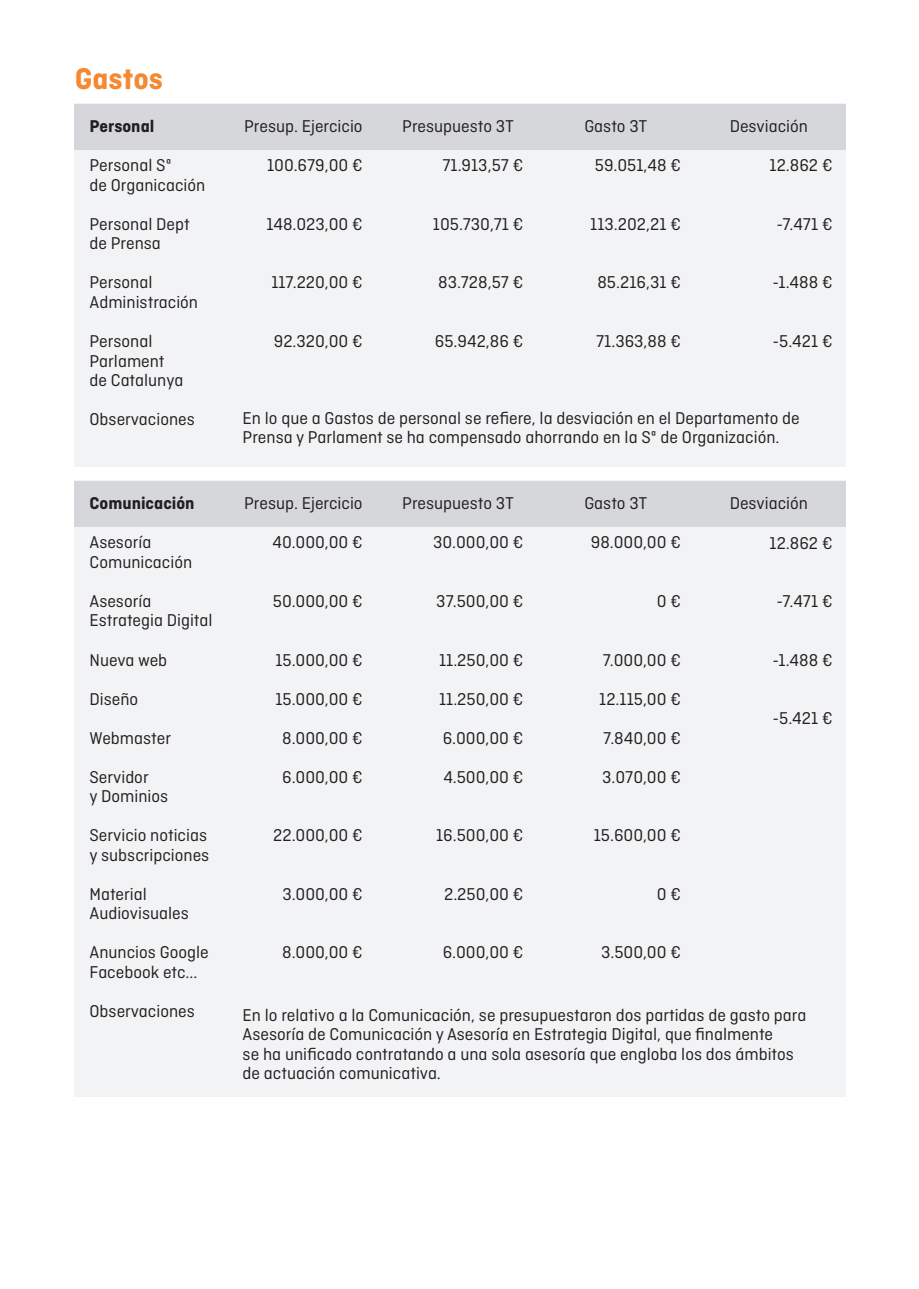
<style>
.page{position:relative;width:919px;height:1289px;background:#fff}
.page>*{position:absolute;margin:0;border:0;box-sizing:border-box;transform-origin:0 0}
.t1{font:700 31.5px "Ciutadella";color:#f58932}
.t2{font:18px/39px "Ciutadella";color:#231f20}
.t3{font:700 18px "Ciutadella";color:#231f20}
</style>
<div class="page">
<div style="left:74px;top:104px;width:771px;height:363px;background:#f2f3f4"></div>
<div style="left:74px;top:104px;width:771px;height:45px;background:#d5d7da"></div>
<div style="left:74px;top:480px;width:771px;height:617px;background:#f2f3f4"></div>
<div style="left:74px;top:480px;width:771px;height:46px;background:#d5d7da"></div>
<h1 class="t1" style="left:75px;top:60px;width:90px">Gastos</h1>
<p class="t3" style="left:89px;top:116px;width:66px">Personal</p>
<p class="t2" style="left:89px;top:156px;width:117px;line-height:19.5px">Personal Sª<br>de Organicación</p>
<p class="t2" style="left:89px;top:214px;width:102px;line-height:19.5px">Personal Dept de Prensa</p>
<p class="t2" style="left:89px;top:273px;width:110px;line-height:19.5px">Personal<br>Administración</p>
<p class="t2" style="left:89px;top:331px;width:95px;line-height:19.5px">Personal<br>Parlament de Catalunya</p>
<p class="t2" style="left:89px;top:399px;width:107px">Observaciones</p>
<p class="t3" style="left:89px;top:493px;width:107px">Comunicación</p>
<p class="t2" style="left:89px;top:532px;width:104px;line-height:19.5px">Asesoría<br>Comunicación</p>
<p class="t2" style="left:89px;top:591px;width:124px;line-height:19.5px">Asesoría<br>Estrategia Digital</p>
<p class="t2" style="left:89px;top:640px;width:83px">Nueva web<br>Diseño<br>Webmaster<br>Servidor</p>
<p class="t2" style="left:89px;top:776px;width:119px">y Dominios<br>Servicio noticias</p>
<p class="t2" style="left:89px;top:835px;width:121px">y subscripciones<br>Material</p>
<p class="t2" style="left:89px;top:893px;width:121px">Audiovisuales<br>Anuncios Google</p>
<p class="t2" style="left:89px;top:952px;width:109px">Facebook etc...<br>Observaciones</p>
<p class="t2" style="left:244px;top:107px;width:120px;text-align:right">Presup. Ejercicio<br>100.679,00 €</p>
<p class="t2" style="left:442px;top:107px;width:82px;text-indent:-40px">Presupuesto 3T<br>71.913,57 €</p>
<p class="t2" style="left:594px;top:107px;width:87px;text-indent:-10px">Gasto 3T<br>59.051,48 €</p>
<p class="t2" style="left:769px;top:107px;width:64px;text-indent:-40px">Desviación<br>12.862 €</p>
<p class="t2" style="left:266px;top:204px;width:97px">148.023,00 €</p>
<p class="t2" style="left:433px;top:204px;width:92px">105.730,71 €</p>
<p class="t2" style="left:590px;top:204px;width:92px">113.202,21 €</p>
<p class="t2" style="left:776px;top:204px;width:57px">-7.471 €</p>
<p class="t2" style="left:271px;top:263px;width:93px">117.220,00 €</p>
<p class="t2" style="left:438px;top:263px;width:86px">83.728,57 €</p>
<p class="t2" style="left:597px;top:263px;width:85px">85.216,31 €</p>
<p class="t2" style="left:772px;top:263px;width:61px">-1.488 €</p>
<p class="t2" style="left:274px;top:321px;width:90px">92.320,00 €</p>
<p class="t2" style="left:435px;top:321px;width:90px">65.942,86 €</p>
<p class="t2" style="left:596px;top:321px;width:86px">71.363,88 €</p>
<p class="t2" style="left:772px;top:321px;width:61px">-5.421 €</p>
<p class="t2" style="left:242px;top:408px;width:558px;line-height:19.5px">En lo que a Gastos de personal se refiere, la desviación en el Departamento de<br>Prensa y Parlament se ha compensado ahorrando en la Sª de Organización.</p>
<p class="t2" style="left:244px;top:484px;width:120px;text-align:right">Presup. Ejercicio<br>40.000,00 €</p>
<p class="t2" style="left:433px;top:484px;width:91px;text-indent:-31px">Presupuesto 3T<br>30.000,00 €</p>
<p class="t2" style="left:590px;top:484px;width:91px;text-indent:-6px">Gasto 3T<br>98.000,00 €</p>
<p class="t2" style="left:769px;top:484px;width:64px;text-indent:-40px">Desviación<br>12.862 €</p>
<p class="t2" style="left:273px;top:581px;width:91px">50.000,00 €</p>
<p class="t2" style="left:436px;top:581px;width:88px">37.500,00 €</p>
<p class="t2" style="left:656px;top:581px;width:26px">0 €</p>
<p class="t2" style="left:776px;top:581px;width:57px">-7.471 €</p>
<p class="t2" style="left:275px;top:640px;width:89px;text-align:center">15.000,00 €<br>15.000,00 €<br>8.000,00 €<br>6.000,00 €</p>
<p class="t2" style="left:439px;top:640px;width:86px;text-align:justify">11.250,00 € 11.250,00 € 6.000,00 € 4.500,00 €</p>
<p class="t2" style="left:599px;top:640px;width:83px;text-align:justify">7.000,00 € 12.115,00 € 7.840,00 € 3.070,00 €</p>
<p class="t2" style="left:772px;top:640px;width:61px">-1.488 €</p>
<p class="t2" style="left:772px;top:698px;width:61px">-5.421 €</p>
<p class="t2" style="left:273px;top:815px;width:91px">22.000,00 €</p>
<p class="t2" style="left:436px;top:815px;width:89px">16.500,00 €</p>
<p class="t2" style="left:593px;top:815px;width:88px">15.600,00 €</p>
<p class="t2" style="left:282px;top:874px;width:82px">3.000,00 €</p>
<p class="t2" style="left:444px;top:874px;width:81px">2.250,00 €</p>
<p class="t2" style="left:656px;top:874px;width:26px">0 €</p>
<p class="t2" style="left:282px;top:932px;width:82px">8.000,00 €</p>
<p class="t2" style="left:442px;top:932px;width:82px">6.000,00 €</p>
<p class="t2" style="left:601px;top:932px;width:81px">3.500,00 €</p>
<p class="t2" style="left:242px;top:1004px;width:565px;line-height:19.5px">En lo relativo a la Comunicación, se presupuestaron dos partidas de gasto para Asesoría de Comunicación y Asesoría en Estrategia Digital, que finalmente<br>se ha unificado contratando a una sola asesoría que engloba los dos ámbitos de actuación comunicativa.</p>
</div>
